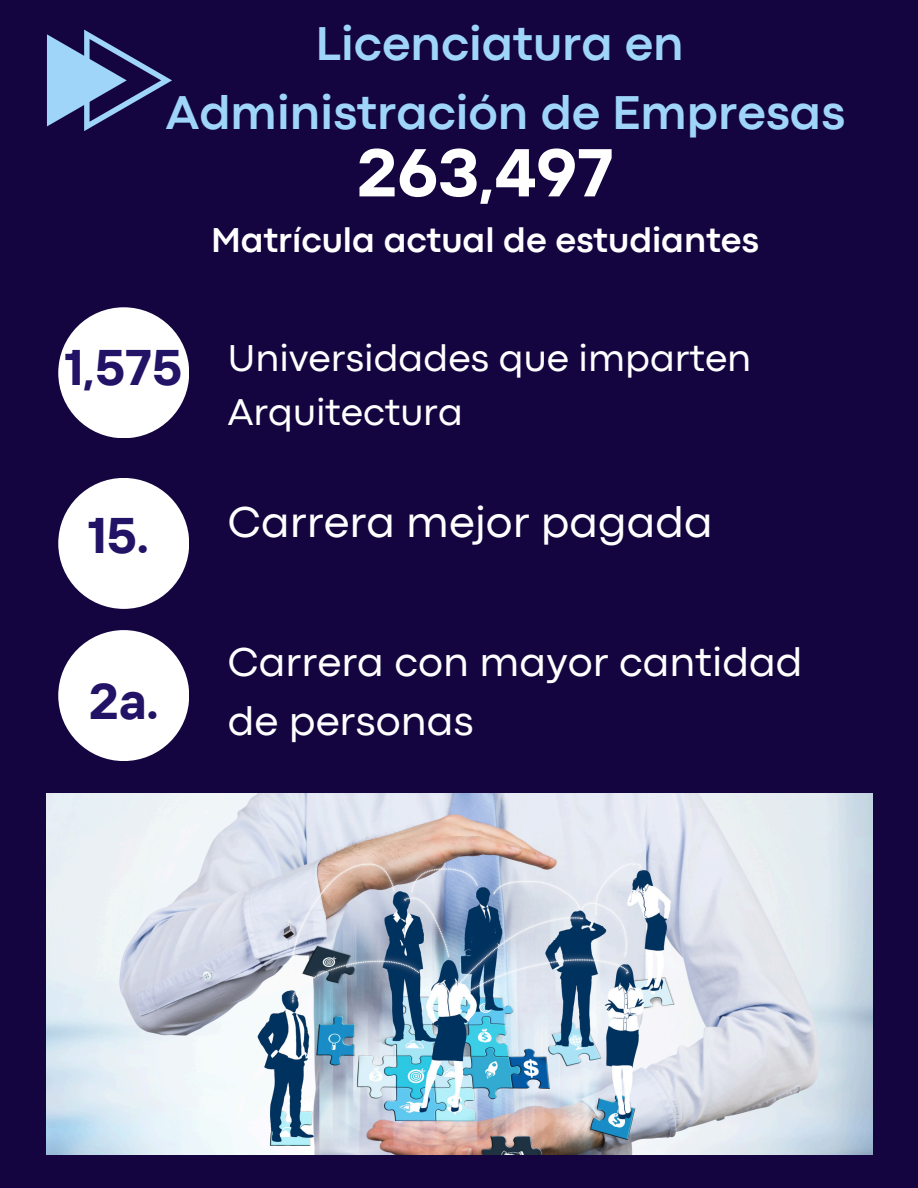
<style>
.page{position:relative;width:918px;height:1188px;background:#140540}
.page>*{position:absolute;margin:0;border:0;box-sizing:border-box;transform-origin:0 0}
.t1{font:700 67.5px "TT Interphases";color:#fff}
.t2{font:700 49.95px "TT Interphases";color:#231366}
.t3{font:700 49.5px/68.7px "Codec Pro";color:#9ed5f8;text-align:center}
.t4{font:45px "Codec Pro";color:#fff}
.t5{font:42px/58.5px "Codec Pro";color:#fff}
.t6{font:39px/54px "Codec Pro";color:#fff}
.t7{font:700 36px "Codec Pro";color:#fff}
</style>
<div class="page">
<div style="left:58px;top:307px;width:131px;height:131px;background:#fff;border-radius:50%"></div>
<div style="left:58px;top:478px;width:131px;height:131px;background:#fff;border-radius:50%"></div>
<div style="left:58px;top:630px;width:131px;height:131px;background:#fff;border-radius:50%"></div>
<img style="left:47px;top:794px;width:825px;height:361px">
<svg style="left:47px;top:30px;width:125px;height:101px"></svg>
<h2 class="t3" style="left:166px;top:13px;width:681px">Licenciatura en<br>Administración de Empresas</h2>
<p class="t1" style="left:357px;top:129px;width:258px">263,497</p>
<h1 class="t7" style="left:211px;top:227px;width:550px">Matrícula actual de estudiantes</h1>
<p class="t2" style="left:64px;top:336px;width:120px">1,575</p>
<h2 class="t6" style="left:228px;top:334px;width:525px">Universidades que imparten<br>Arquitectura</h2>
<h4 class="t2" style="left:87px;top:503px;width:63px">15.</h4>
<h3 class="t2" style="left:89px;top:669px;width:70px">2a.</h3>
<h2 class="t4" style="left:228px;top:506px;width:487px">Carrera mejor pagada</h2>
<h2 class="t5" style="left:228px;top:636px;width:576px">Carrera con mayor cantidad de personas</h2>
</div>
